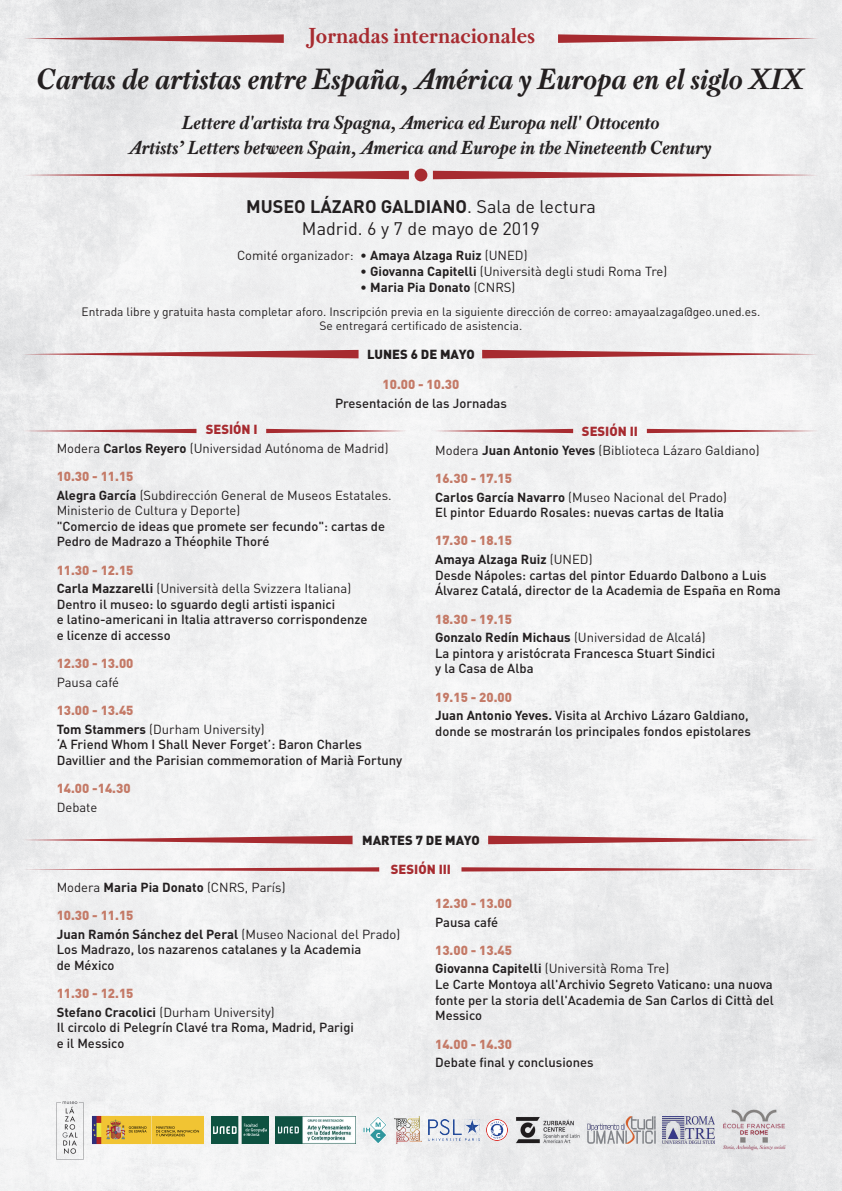
<style>
.page{position:relative;width:842px;height:1191px;background:#fff}
.page>*{position:absolute;margin:0;border:0;box-sizing:border-box;transform-origin:0 0}
.t1{font:italic 700 31px "Pradell";color:#231f20}
.t2{font:700 23px "Pradell";color:#a72b30}
.t3{font:italic 700 20px/25px "Pradell";color:#231f20;text-align:center}
.t4{font:18px/21.6px "DIN Pro";color:#231f20;text-align:center}
.t5{font:500 13px/15.6px "DIN Pro";color:#231f20}
.t6{font:13px/18.6px "DIN Pro";color:#231f20}
.t7{font:900 13px "DIN Pro";color:#c47a67}
.t8{font:700 13px/18.6px "DIN Pro";color:#231f20}
.t9{font:900 13px "DIN Pro";color:#231f20}
.t10{font:900 13px "DIN Pro";color:#a72b30}
.t11{font:12px/14.4px "DIN Pro";color:#231f20;text-align:center}
.s1{font-weight:700}
.s2{font-weight:400}
.s3{font-weight:900;color:#a72b30}
.s4{font-weight:900;color:#c47a67}
</style>
<div class="page">
<img style="left:0;top:0;width:842px;height:1191px">
<svg style="left:24px;top:34px;width:260px;height:9px;background:#c68b8f"></svg>
<svg style="left:558px;top:34px;width:260px;height:9px;background:#cb9194"></svg>
<svg style="left:433px;top:171px;width:385px;height:8px"></svg>
<svg style="left:24px;top:171px;width:385px;height:8px;background:#c78589"></svg>
<svg style="left:23px;top:429px;width:173px;height:4px"></svg>
<svg style="left:266px;top:429px;width:141px;height:4px"></svg>
<svg style="left:434px;top:429px;width:139px;height:4px"></svg>
<svg style="left:647px;top:429px;width:171px;height:4px"></svg>
<svg style="left:23px;top:867px;width:356px;height:4px"></svg>
<svg style="left:461px;top:867px;width:357px;height:4px"></svg>
<svg style="left:23px;top:350px;width:336px;height:8px;background:#c78588"></svg>
<svg style="left:482px;top:350px;width:336px;height:8px"></svg>
<svg style="left:23px;top:835px;width:330px;height:9px"></svg>
<svg style="left:488px;top:835px;width:330px;height:9px"></svg>
<div style="left:415px;top:169px;width:12px;height:12px;background:#a72b30;border-radius:50%"></div>
<img style="left:57px;top:1101px;width:27px;height:58px">
<img style="left:91px;top:1115px;width:113px;height:30px">
<img style="left:212px;top:1116px;width:56px;height:27px">
<img style="left:276px;top:1116px;width:80px;height:27px">
<img style="left:394px;top:1116px;width:27px;height:27px">
<img style="left:363px;top:1116px;width:24px;height:27px">
<img style="left:515px;top:1116px;width:65px;height:27px">
<img style="left:587px;top:1116px;width:68px;height:27px">
<img style="left:663px;top:1116px;width:52px;height:27px">
<img style="left:722px;top:1109px;width:64px;height:42px">
<img style="left:429px;top:1119px;width:50px;height:21px">
<img style="left:487px;top:1119px;width:21px;height:21px">
<h2 class="t2" style="left:308px;top:22px;width:229px">Jornadas internacionales</h2>
<h1 class="t1" style="left:37px;top:60px;width:769px">Cartas de artistas entre España, América y Europa en el siglo XIX</h1>
<h3 class="t3" style="left:130px;top:110px;width:583px">Lettere d'artista tra Spagna, America ed Europa nell' Ottocento<br>Artists’ Letters between Spain, America and Europe in the Nineteenth Century</h3>
<h3 class="t4" style="left:246px;top:195px;width:351px"><span class="s1">MUSEO LÁZARO GALDIANO</span>. Sala de lectura<br>Madrid. 6 y 7 de mayo de 2019</h3>
<p class="t6" style="left:237px;top:246px;width:292px">Comité organizador: • <span class="s1">Amaya Alzaga Ruiz</span> (UNED)</p>
<p class="t6" style="left:360px;top:261px;width:309px">• <span class="s1">Giovanna Capitelli</span> (Università degli studi Roma Tre)</p>
<p class="t8" style="left:360px;top:277px;width:157px"><span class="s2">•</span> Maria Pia Donato <span class="s2">(CNRS)</span></p>
<p class="t11" style="left:82px;top:304px;width:680px">Entrada libre y gratuita hasta completar aforo. Inscripción previa en la siguiente dirección de correo: amayaalzaga@geo.uned.es.<br>Se entregará certificado de asistencia.</p>
<p class="t9" style="left:367px;top:346px;width:109px">LUNES 6 DE MAYO</p>
<p class="t7" style="left:383px;top:375px;width:78px">10.00 - 10.30</p>
<p class="t5" style="left:335px;top:395px;width:173px">Presentación de las Jornadas</p>
<p class="t6" style="left:57px;top:419px;width:333px;text-indent:149px"><span class="s3">SESIÓN I<br></span>Modera <span class="s1">Carlos Reyero</span> (Universidad Autónoma de Madrid)</p>
<p class="t6" style="left:57px;top:466px;width:336px"><span class="s4">10.30 - 11.15<br></span><span class="s1">Alegra García</span> (Subdirección General de Museos Estatales.</p>
<p class="t6" style="left:57px;top:500px;width:185px">Ministerio de Cultura y Deporte)</p>
<p class="t5" style="left:57px;top:517px;width:330px">"Comercio de ideas que promete ser fecundo": cartas de<br>Pedro de Madrazo a Théophile Thoré</p>
<p class="t6" style="left:57px;top:560px;width:296px"><span class="s4">11.30 - 12.15<br></span><span class="s1">Carla Mazzarelli</span> (Università della Svizzera Italiana)</p>
<p class="t5" style="left:57px;top:595px;width:312px">Dentro il museo: lo sguardo degli artisti ispanici<br>e latino-americani in Italia attraverso corrispondenze e licenze di accesso</p>
<p class="t7" style="left:57px;top:654px;width:78px">12.30 - 13.00</p>
<p class="t6" style="left:57px;top:672px;width:64px">Pausa café</p>
<p class="t6" style="left:57px;top:700px;width:209px"><span class="s4">13.00 - 13.45<br></span><span class="s1">Tom Stammers</span> (Durham University)</p>
<p class="t5" style="left:57px;top:736px;width:347px">‘A Friend Whom I Shall Never Forget’: Baron Charles<br>Davillier and the Parisian commemoration of Marià Fortuny</p>
<p class="t7" style="left:57px;top:779px;width:75px">14.00 -14.30</p>
<p class="t6" style="left:57px;top:797px;width:42px">Debate</p>
<p class="t6" style="left:435px;top:422px;width:326px;text-indent:147px"><span class="s3">SESIÓN II<br></span>Modera <span class="s1">Juan Antonio Yeves</span> (Biblioteca Lázaro Galdiano)</p>
<p class="t6" style="left:435px;top:468px;width:293px"><span class="s4">16.30 - 17.15<br></span><span class="s1">Carlos García Navarro</span> (Museo Nacional del Prado)</p>
<p class="t5" style="left:435px;top:504px;width:290px">El pintor Eduardo Rosales: nuevas cartas de Italia</p>
<p class="t8" style="left:435px;top:531px;width:159px"><span class="s4">17.30 - 18.15<br></span>Amaya Alzaga Ruiz <span class="s2">(UNED)</span></p>
<p class="t5" style="left:435px;top:566px;width:347px">Desde Nápoles: cartas del pintor Eduardo Dalbono a Luis<br>Álvarez Catalá, director de la Academia de España en Roma</p>
<p class="t6" style="left:435px;top:609px;width:272px"><span class="s4">18.30 - 19.15<br></span><span class="s1">Gonzalo Redín Michaus</span> (Universidad de Alcalá)</p>
<p class="t5" style="left:435px;top:644px;width:282px">La pintora y aristócrata Francesca Stuart Sindici y la Casa de Alba</p>
<p class="t5" style="left:435px;top:687px;width:315px;line-height:18.6px"><span class="s4">19.15 - 20.00<br></span><span class="s1">Juan Antonio Yeves.</span> Visita al Archivo Lázaro Galdiano,</p>
<p class="t5" style="left:435px;top:722px;width:317px">donde se mostrarán los principales fondos epistolares</p>
<p class="t9" style="left:362px;top:831px;width:119px">MARTES 7 DE MAYO</p>
<p class="t10" style="left:391px;top:860px;width:62px">SESIÓN III</p>
<p class="t6" style="left:57px;top:872px;width:230px;line-height:28.2px">Modera <span class="s1">Maria Pia Donato</span> (CNRS, París)<br><span class="s4">10.30 - 11.15</span></p>
<p class="t5" style="left:57px;top:925px;width:345px"><span class="s1">Juan Ramón Sánchez del Peral</span> <span class="s2">(Museo Nacional del Prado)<br></span>Los Madrazo, los nazarenos catalanes y la Academia<br>de México</p>
<p class="t6" style="left:57px;top:983px;width:220px"><span class="s4">11.30 - 12.15<br></span><span class="s1">Stefano Cracolici</span> (Durham University)</p>
<p class="t5" style="left:57px;top:1019px;width:299px">Il circolo di Pelegrín Clavé tra Roma, Madrid, Parigi e il Messico</p>
<p class="t7" style="left:435px;top:894px;width:78px">12.30 - 13.00</p>
<p class="t5" style="left:435px;top:913px;width:65px">Pausa café</p>
<p class="t6" style="left:435px;top:940px;width:236px"><span class="s4">13.00 - 13.45<br></span><span class="s1">Giovanna Capitelli</span> (Università Roma Tre)</p>
<p class="t5" style="left:435px;top:976px;width:340px;text-align:justify">Le Carte Montoya all'Archivio Segreto Vaticano: una nuova fonte per la storia dell'Academia de San Carlos di Città del Messico</p>
<p class="t7" style="left:435px;top:1035px;width:78px">14.00 - 14.30</p>
<p class="t5" style="left:435px;top:1054px;width:160px">Debate final y conclusiones</p>
</div>
